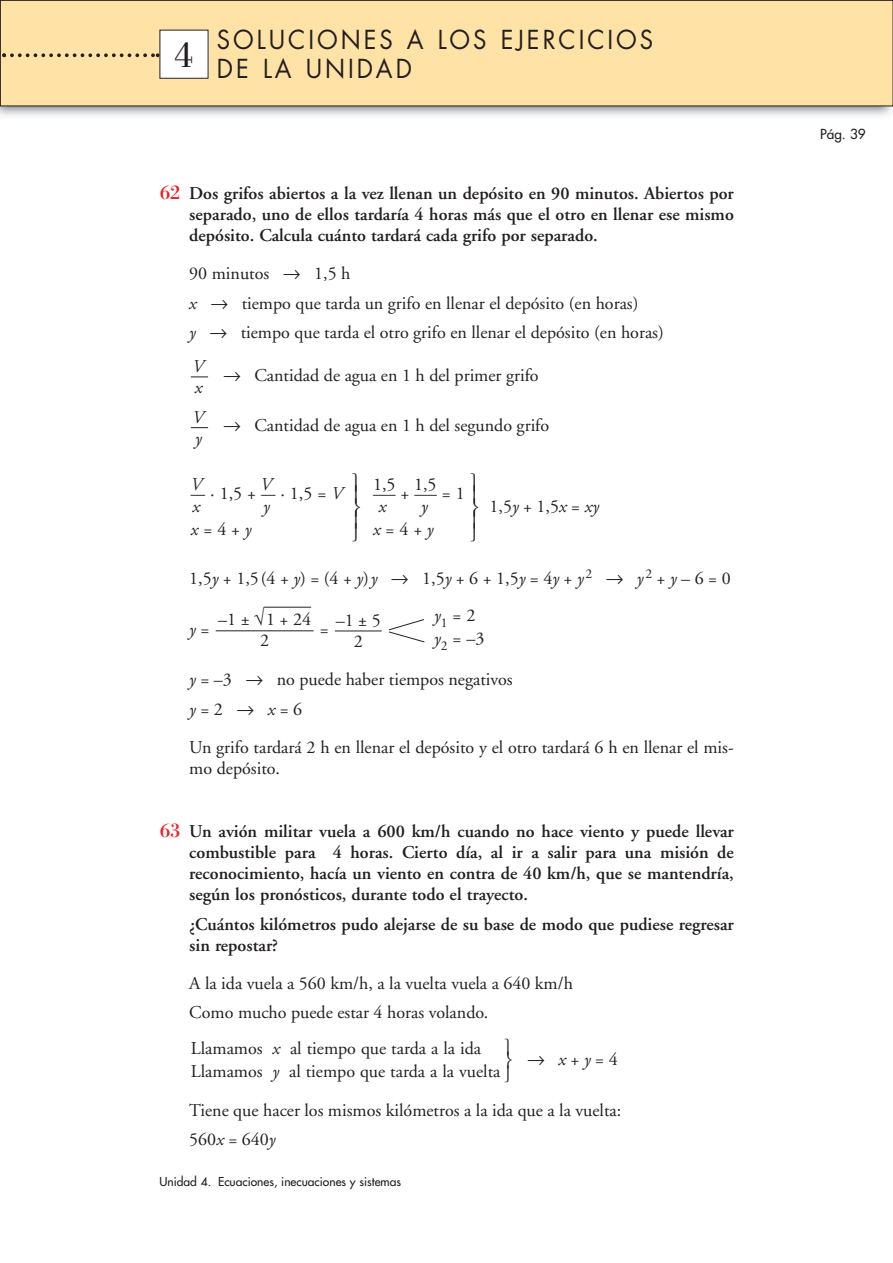
<style>
.page{position:relative;width:893px;height:1263px;background:#fff}
.page>*{position:absolute;margin:0;border:0;box-sizing:border-box;transform-origin:0 0}
.t1{font:37.5px "Bodoni";color:#231f20}
.t2{font:25.5px/28.5px "Futura";letter-spacing:.125em;color:#231f20;scale:.94 1}
.t3{font:18px/29.5px "Adobe Garamond";color:#231f20}
.t4{font:600 18px/21px "Adobe Garamond";color:#231f20;text-align:justify}
.t5{font:italic 18px/21px "Adobe Garamond";color:#231f20}
.t6{font:18px/12.8px "Adobe Garamond";color:#231f20;scale:.8 1}
.t7{font:18px "Adobe Garamond";color:#231f20;scale:1.25 1}
.t8{font:13.5px "Futura";color:#231f20}
.t9{font:12px "Futura";color:#231f20}
.s1{font-family:"Bodoni";font-weight:400;font-size:21px;color:#ee1d23}
.s2{font-style:italic}
.s3{font-style:normal}
</style>
<div class="page">
<hr style="left:335px;top:631px;width:46px;height:1px;background:#231f20">
<hr style="left:264px;top:607px;width:47px;height:1px;background:#231f20">
<hr style="left:216px;top:630px;width:97px;height:1px;background:#231f20">
<svg style="left:191px;top:427px;width:17px;height:1px"></svg>
<svg style="left:191px;top:377px;width:17px;height:1px"></svg>
<img style="left:0;top:106px;width:892px;height:10px">
<div style="left:0;top:0;width:892px;height:106px;background:#ffe2a5"></div>
<div style="left:0;top:0;width:892px;height:106px;border:1px solid #231f20"></div>
<svg style="left:2px;top:53px;width:157px;height:4px"></svg>
<div style="left:160px;top:30px;width:48px;height:48px;background:#fff"></div>
<svg style="left:389px;top:619px;width:36px;height:24px"></svg>
<h1 class="t1" style="left:175px;top:41px;width:20px">4</h1>
<h1 class="t1" style="left:175px;top:41px;width:20px">1</h1>
<h2 class="t2" style="left:217px;top:28px;width:465px">SOLUCIONES A LOS EJERCICIOS<br>DE LA UNIDAD</h2>
<p class="t4" style="left:189px;top:185px;width:546px;text-indent:-30px"><span class="s1">62</span> Dos grifos abiertos a la vez llenan un depósito en 90 minutos. Abiertos por separado, uno de ellos tardaría 4 horas más que el otro en llenar ese mismo depósito. Calcula cuánto tardará cada grifo por separado.</p>
<p class="t3" style="left:189px;top:260px;width:476px">90 minutos → 1,5 h<br><span class="s2">x</span> → tiempo que tarda un grifo en llenar el depósito (en horas)<br><span class="s2">y</span> → tiempo que tarda el otro grifo en llenar el depósito (en horas)</p>
<p class="t3" style="left:223px;top:362px;width:317px">→ Cantidad de agua en 1 h del primer grifo</p>
<p class="t3" style="left:223px;top:413px;width:327px">→ Cantidad de agua en 1 h del segundo grifo</p>
<p class="t5" style="left:192px;top:358px;width:13px">V x</p>
<p class="t5" style="left:192px;top:408px;width:13px">V y</p>
<p class="t5" style="left:191px;top:475px;width:13px">V</p>
<p class="t5" style="left:260px;top:475px;width:13px">V</p>
<p class="t6" style="left:191px;top:488px;width:191px">— · 1,5 + — · 1,5 = <span class="s2">V x</span></p>
<p class="t5" style="left:263px;top:497px;width:8px">y</p>
<p class="t3" style="left:191px;top:516px;width:62px"><span class="s2">x</span>= 4 +<span class="s2">y</span></p>
<p class="t3" style="left:373px;top:471px;width:65px">1,5 1,5</p>
<p class="t7" style="left:373px;top:486px;width:75px">—+ —= 1</p>
<p class="t5" style="left:379px;top:497px;width:9px">x</p>
<p class="t5" style="left:373px;top:496px;width:62px;line-height:23.7px;text-indent:48px">y x<span class="s3">= 4 +</span>y</p>
<p class="t3" style="left:489px;top:493px;width:111px">1,5<span class="s2">y</span> + 1,5<span class="s2">x</span> = <span class="s2">xy</span></p>
<p class="t3" style="left:189px;top:565px;width:543px">1,5<span class="s2">y</span> + 1,5(4 + <span class="s2">y</span>) = (4 + <span class="s2">y</span>)<span class="s2">y</span> → 1,5<span class="s2">y</span> + 6 + 1,5<span class="s2">y</span> = 4<span class="s2">y</span> + <span class="s2">y</span><sup>2</sup> → <span class="s2">y</span><sup>2</sup> + <span class="s2">y</span> – 6 = 0</p>
<p class="t5" style="left:189px;top:620px;width:22px">y<span class="s3">=</span></p>
<p class="t3" style="left:320px;top:616px;width:10px">=</p>
<p class="t3" style="left:189px;top:667px;width:325px"><span class="s2">y</span> = –3 → no puede haber tiempos negativos <span class="s2">y</span>= 2 → <span class="s2">x</span>= 6</p>
<p class="t3" style="left:189px;top:738px;width:546px;line-height:21px">Un grifo tardará 2 h en llenar el depósito y el otro tardará 6 h en llenar el mis&shy;mo depósito.</p>
<p class="t3" style="left:218px;top:611px;width:94px;line-height:21px;text-align:center">–1 ± √1 + 24<br>2</p>
<p class="t3" style="left:434px;top:605px;width:52px;line-height:23.1px"><span class="s2">y</span><sub>1</sub> = 2 <span class="s2">y</span><sub>2</sub> = –3</p>
<p class="t3" style="left:336px;top:612px;width:46px;line-height:21px;text-align:center">–1 ± 5<br>2</p>
<p class="t4" style="left:189px;top:823px;width:546px;text-indent:-30px"><span class="s1">63</span> Un avión militar vuela a 600 km/h cuando no hace viento y puede llevar combustible para 4 horas. Cierto día, al ir a salir para una misión de reconocimiento, hacía un viento en contra de 40 km/h, que se mantendría, según los pronósticos, durante todo el trayecto.</p>
<p class="t4" style="left:189px;top:915px;width:546px">¿Cuántos kilómetros pudo alejarse de su base de modo que pudiese regresar sin repostar?</p>
<p class="t3" style="left:189px;top:970px;width:385px">A la ida vuela a 560 km/h, a la vuelta vuela a 640 km/h<br>Como mucho puede estar 4 horas volando.</p>
<p class="t3" style="left:527px;top:1046px;width:92px">→ <span class="s2">x</span>+ <span class="s2">y</span>= 4</p>
<p class="t3" style="left:189px;top:1097px;width:433px">Tiene que hacer los mismos kilómetros a la ida que a la vuelta:<br>560<span class="s2">x</span> = 640<span class="s2">y</span></p>
<p class="t3" style="left:191px;top:1039px;width:311px;line-height:23.1px">Llamamos <span class="s2">x</span> al tiempo que tarda a la ida<br>Llamamos <span class="s2">y</span> al tiempo que tarda a la vuelta</p>
<p class="t9" style="left:159px;top:1176px;width:243px">Unidad 4. Ecuaciones, inecuaciones y sistemas</p>
<p class="t8" style="left:820px;top:128px;width:47px">Pág. 39</p>
</div>
